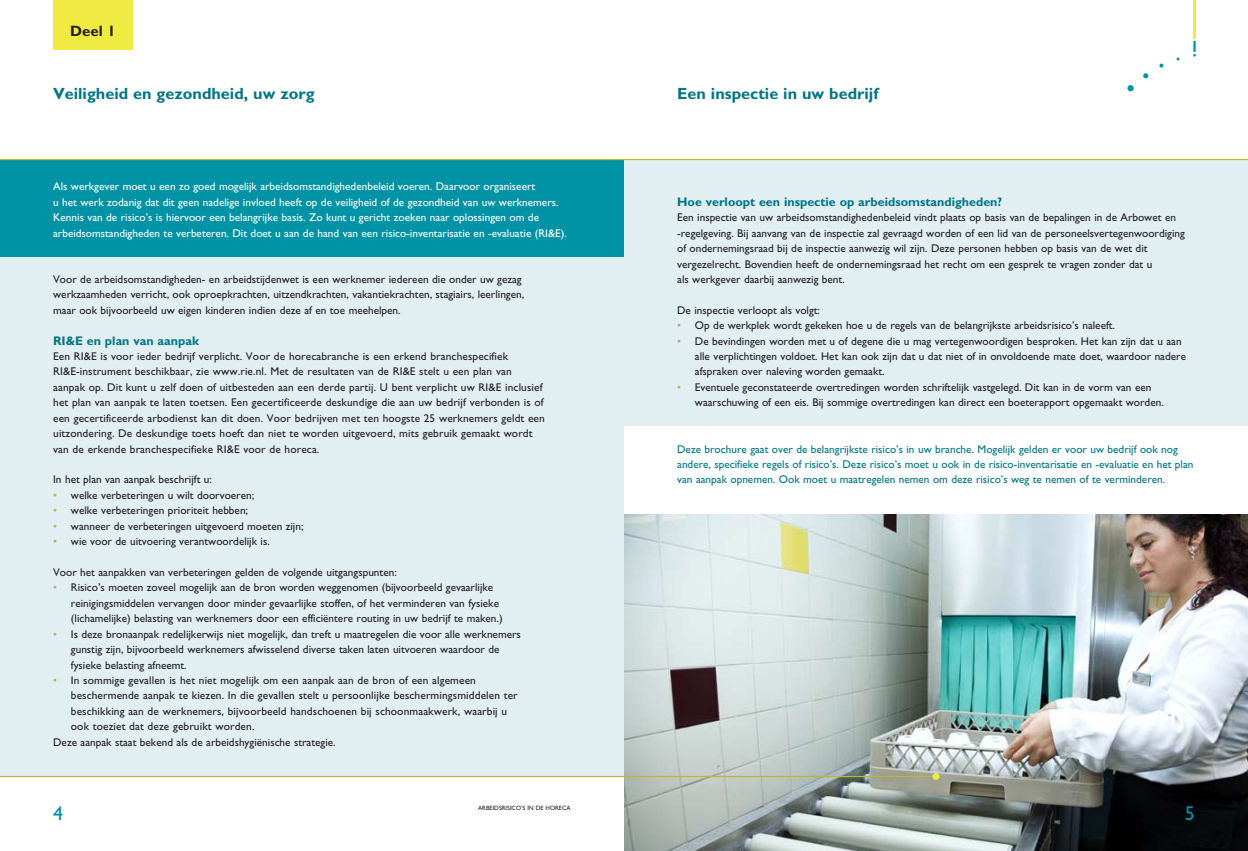
<style>
.page{position:relative;width:1248px;height:851px;background:#fff}
.page>*{position:absolute;margin:0;border:0;box-sizing:border-box;transform-origin:0 0}
.t1{font:20px "Gill Sans";color:#0092a5}
.t2{font:700 16.25px "Gill Sans";color:#007584}
.t3{font:700 15px "Gill Sans";color:#231f20}
.t4{font:700 12.5px "Gill Sans";color:#007584}
.t5{font:11.25px/15.4px "Gill Sans";color:#231f20}
.t6{font:11.25px/15.4px "Gill Sans";color:#fff}
.t7{font:11.25px/15.4px "Gill Sans";color:#007584}
.t8{font:6.25px "Gill Sans";color:#231f20}
.s1{color:#b8b738}
</style>
<div class="page">
<div style="left:0;top:159px;width:624px;height:617px;background:#e2eff2"></div>
<div style="left:0;top:159px;width:624px;height:98px;background:#0092a5"></div>
<div style="left:624px;top:159px;width:623px;height:267px;background:#e2eff2"></div>
<img style="left:624px;top:514px;width:623px;height:336px">
<hr style="left:0;top:159px;width:624px;height:1px;background:#b8b738">
<svg style="left:1193px;top:41px;width:2px;height:16px"></svg>
<svg style="left:1127px;top:85px;width:6px;height:6px"></svg>
<svg style="left:1143px;top:73px;width:5px;height:5px"></svg>
<svg style="left:1159px;top:64px;width:4px;height:4px"></svg>
<hr style="left:1193px;top:0;width:2px;height:39px;background:#efeb43">
<hr style="left:624px;top:159px;width:623px;height:1px;background:#b8b738">
<hr style="left:0;top:775px;width:935px;height:2px;background:#b8b738">
<div style="left:932px;top:772px;width:7px;height:8px;background:#efeb43;border-radius:50%"></div>
<div style="left:53px;top:0;width:80px;height:50px;background:#efeb43"></div>
<h3 class="t3" style="left:70px;top:22px;width:47px">Deel 1</h3>
<h2 class="t2" style="left:53px;top:84px;width:263px">Veiligheid en gezondheid, uw zorg</h2>
<h2 class="t2" style="left:677px;top:84px;width:202px">Een inspectie in uw bedrijf</h2>
<p class="t6" style="left:53px;top:179px;width:515px">Als werkgever moet u een zo goed mogelijk arbeidsomstandighedenbeleid voeren. Daarvoor organiseert<br>u het werk zodanig dat dit geen nadelige invloed heeft op de veiligheid of de gezondheid van uw werknemers.<br>Kennis van de risico’s is hiervoor een belangrijke basis. Zo kunt u gericht zoeken naar oplossingen om de arbeidsomstandigheden te verbeteren. Dit doet u aan de hand van een risico-inventarisatie en -evaluatie (RI&amp;E).</p>
<p class="t5" style="left:53px;top:271px;width:472px">Voor de arbeidsomstandigheden- en arbeidstijdenwet is een werknemer iedereen die onder uw gezag werkzaamheden verricht, ook oproepkrachten, uitzendkrachten, vakantiekrachten, stagiairs, leerlingen, maar ook bijvoorbeeld uw eigen kinderen indien deze af en toe meehelpen.</p>
<p class="t4" style="left:53px;top:333px;width:147px">RI&amp;E en plan van aanpak</p>
<p class="t5" style="left:53px;top:348px;width:493px">Een RI&amp;E is voor ieder bedrijf verplicht. Voor de horecabranche is een erkend branchespecifiek RI&amp;E-instrument beschikbaar, zie www.rie.nl. Met de resultaten van de RI&amp;E stelt u een plan van aanpak op. Dit kunt u zelf doen of uitbesteden aan een derde partij. U bent verplicht uw RI&amp;E inclusief het plan van aanpak te laten toetsen. Een gecertificeerde deskundige die aan uw bedrijf verbonden is of een gecertificeerde arbodienst kan dit doen. Voor bedrijven met ten hoogste 25 werknemers geldt een uitzondering. De deskundige toets hoeft dan niet te worden uitgevoerd, mits gebruik gemaakt wordt van de erkende branchespecifieke RI&amp;E voor de horeca.</p>
<p class="t5" style="left:53px;top:472px;width:160px">In het plan van aanpak beschrijft u:</p>
<p class="t5" style="left:53px;top:487px;width:202px"><span class="s1">•</span> welke verbeteringen u wilt doorvoeren;</p>
<p class="t5" style="left:53px;top:502px;width:196px"><span class="s1">•</span> welke verbeteringen prioriteit hebben;</p>
<p class="t5" style="left:53px;top:518px;width:252px"><span class="s1">•</span> wanneer de verbeteringen uitgevoerd moeten zijn;</p>
<p class="t5" style="left:53px;top:533px;width:218px"><span class="s1">•</span> wie voor de uitvoering verantwoordelijk is.</p>
<p class="t5" style="left:53px;top:564px;width:345px">Voor het aanpakken van verbeteringen gelden de volgende uitgangspunten:</p>
<p class="t5" style="left:71px;top:579px;width:433px;text-indent:-18px"><span class="s1">•</span> Risico’s moeten zoveel mogelijk aan de bron worden weggenomen (bijvoorbeeld gevaarlijke reinigingsmiddelen vervangen door minder gevaarlijke stoffen, of het verminderen van fysieke (lichamelijke) belasting van werknemers door een efficiëntere routing in uw bedrijf te maken.)</p>
<p class="t5" style="left:71px;top:626px;width:451px;text-indent:-18px"><span class="s1">•</span> I s deze bronaanpak redelijkerwijs niet mogelijk, dan treft u maatregelen die voor alle werknemers gunstig zijn, bijvoorbeeld werknemers afwisselend diverse taken laten uitvoeren waardoor de fysieke belasting afneemt.</p>
<p class="t5" style="left:53px;top:672px;width:424px"><span class="s1">•</span> I n sommige gevallen is het niet mogelijk om een aanpak aan de bron of een algemeen</p>
<p class="t5" style="left:71px;top:687px;width:448px">beschermende aanpak te kiezen. In die gevallen stelt u persoonlijke beschermingsmiddelen ter</p>
<p class="t5" style="left:71px;top:703px;width:438px">beschikking aan de werknemers, bijvoorbeeld handschoenen bij schoonmaakwerk, waarbij u</p>
<p class="t5" style="left:71px;top:718px;width:185px">ook toeziet dat deze gebruikt worden.</p>
<p class="t5" style="left:53px;top:734px;width:284px">Deze aanpak staat bekend als de arbeidshygiënische strategie.</p>
<p class="t4" style="left:677px;top:194px;width:326px">Hoe verloopt een inspectie op arbeidsomstandigheden?</p>
<p class="t5" style="left:677px;top:210px;width:509px">Een inspectie van uw arbeidsomstandighedenbeleid vindt plaats op basis van de bepalingen in de Arbowet en -regelgeving. Bij aanvang van de inspectie zal gevraagd worden of een lid van de personeelsvertegenwoordiging of ondernemingsraad bij de inspectie aanwezig wil zijn. Deze personen hebben op basis van de wet dit vergezelrecht. Bovendien heeft de ondernemingsraad het recht om een gesprek te vragen zonder dat u<br>als werkgever daarbij aanwezig bent.</p>
<p class="t5" style="left:677px;top:302px;width:144px">De inspectie verloopt als volgt:</p>
<p class="t5" style="left:677px;top:317px;width:439px"><span class="s1">•</span> Op de werkplek wordt gekeken hoe u de regels van de belangrijkste arbeidsrisico’s naleeft.</p>
<p class="t5" style="left:695px;top:333px;width:492px;text-indent:-18px"><span class="s1">•</span> De bevindingen worden met u of degene die u mag vertegenwoordigen besproken. Het kan zijn dat u aan alle verplichtingen voldoet. Het kan ook zijn dat u dat niet of in onvoldoende mate doet, waardoor nadere afspraken over naleving worden gemaakt.</p>
<p class="t5" style="left:695px;top:379px;width:470px;text-indent:-18px"><span class="s1">•</span> Eventuele geconstateerde overtredingen worden schriftelijk vastgelegd. Dit kan in de vorm van een waarschuwing of een eis. Bij sommige overtredingen kan direct een boeterapport opgemaakt worden.</p>
<p class="t7" style="left:677px;top:441px;width:518px">Deze brochure gaat over de belangrijkste risico’s in uw branche. Mogelijk gelden er voor uw bedrijf ook nog andere, specifieke regels of risico’s. Deze risico’s moet u ook in de risico-inventarisatie en -evaluatie en het plan van aanpak opnemen. Ook moet u maatregelen nemen om deze risico’s weg te nemen of te verminderen.</p>
<p class="t8" style="left:478px;top:803px;width:93px">Arbeidsrisico’s in de horeca</p>
<h1 class="t1" style="left:53px;top:802px;width:11px">4</h1>
<h1 class="t1" style="left:1184px;top:802px;width:11px">5</h1>
</div>
